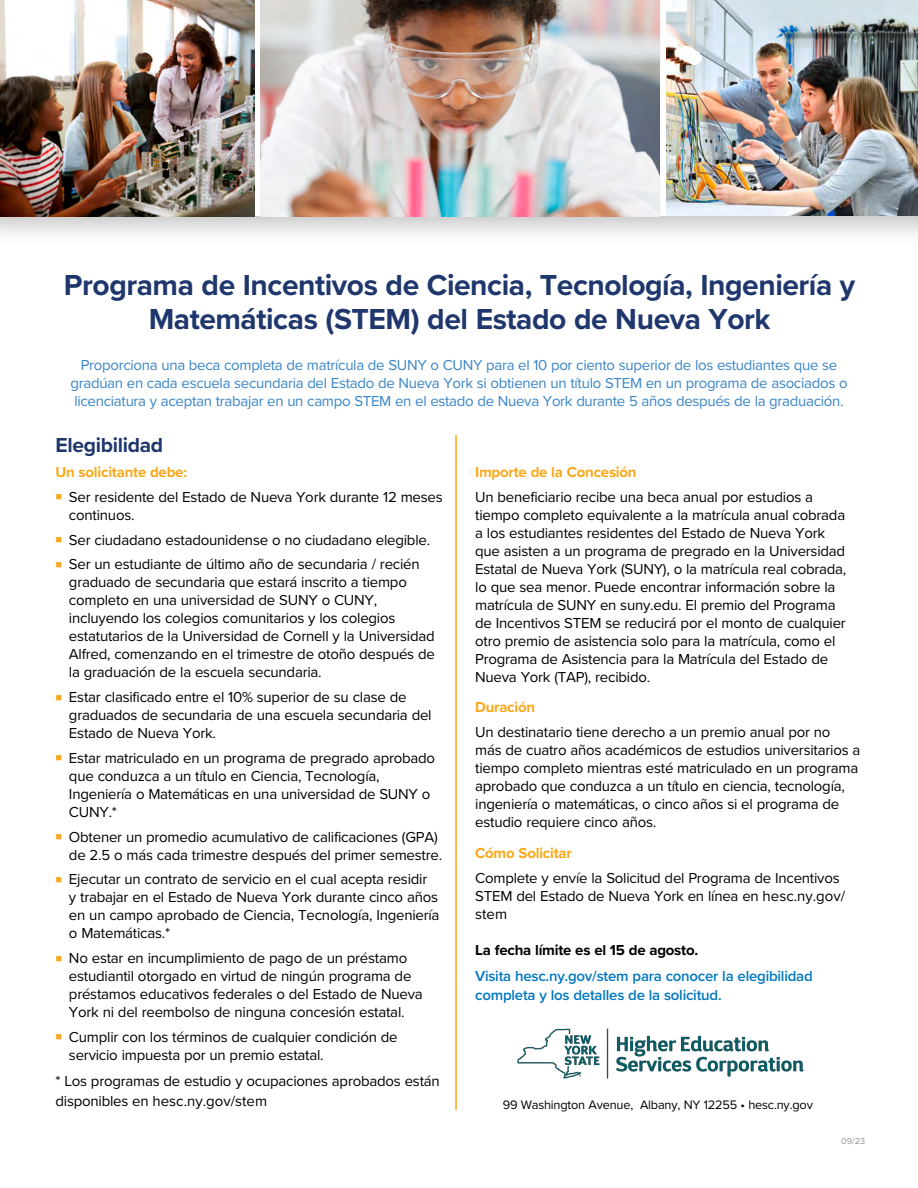
<style>
.page{position:relative;width:918px;height:1188px;background:#fff}
.page>*{position:absolute;margin:0;border:0;box-sizing:border-box;transform-origin:0 0}
.t1{font:700 30px/34.5px "Proxima Nova";letter-spacing:-.015em;color:#1f376c;text-align:center}
.t2{font:700 21px "Proxima Nova";letter-spacing:-.015em;color:#1f376c}
.t3{font:15px/18px "Proxima Nova";letter-spacing:-.015em;color:#000}
.t4{font:15px/18px "Proxima Nova";letter-spacing:-.02em;color:#3985c6;text-align:center}
.t5{font:600 15px/19.5px "Proxima Nova";letter-spacing:-.015em;color:#0077c0}
.t6{font:700 15px "Proxima Nova";letter-spacing:-.015em;color:#faa81a}
.t7{font:700 15px "Proxima Nova";letter-spacing:-.015em;color:#000}
.t8{font:12.75px "Proxima Nova";letter-spacing:-.015em;color:#000}
.t9{font:9px "Proxima Nova";color:#939598}
.s1{color:#f5aa1c}
</style>
<div class="page">
<img style="left:0;top:216px;width:918px;height:19px">
<hr style="left:455px;top:435px;width:2px;height:675px;background:#faa81a">
<img style="left:0;top:0;width:254px;height:216px">
<img style="left:260px;top:0;width:400px;height:216px">
<img style="left:666px;top:0;width:252px;height:216px">
<img style="left:517px;top:1028px;width:287px;height:51px">
<h1 class="t1" style="left:64px;top:267px;width:793px">Programa de Incentivos de Ciencia, Tecnología, Ingeniería y<br>Matemáticas (STEM) del Estado de Nueva York</h1>
<p class="t4" style="left:70px;top:355px;width:779px">Proporciona una beca completa de matrícula de SUNY o CUNY para el 10 por ciento superior de los estudiantes que se gradúan en cada escuela secundaria del Estado de Nueva York si obtienen un título STEM en un programa de asociados o licenciatura y aceptan trabajar en un campo STEM en el estado de Nueva York durante 5 años después de la graduación.</p>
<h2 class="t2" style="left:56px;top:429px;width:109px">Elegibilidad</h2>
<h2 class="t6" style="left:56px;top:461px;width:133px">Un solicitante debe:</h2>
<p class="t3" style="left:69px;top:487px;width:375px;text-indent:-13px"><span class="s1">■</span> Ser residente del Estado de Nueva York durante 12 meses continuos.</p>
<p class="t3" style="left:56px;top:530px;width:376px"><span class="s1">■</span> Ser ciudadano estadounidense o no ciudadano elegible.</p>
<p class="t3" style="left:69px;top:555px;width:367px;text-indent:-13px"><span class="s1">■</span> Ser un estudiante de último año de secundaria / recién graduado de secundaria que estará inscrito a tiempo completo en una universidad de SUNY o CUNY, incluyendo los colegios comunitarios y los colegios estatutarios de la Universidad de Cornell y la Universidad Alfred, comenzando en el trimestre de otoño después de la graduación de la escuela secundaria.</p>
<p class="t3" style="left:69px;top:688px;width:364px;text-indent:-13px"><span class="s1">■</span> Estar clasificado entre el 10% superior de su clase de graduados de secundaria de una escuela secundaria del<br>Estado de Nueva York.</p>
<p class="t3" style="left:69px;top:748px;width:368px;text-indent:-13px"><span class="s1">■</span> Estar matriculado en un programa de pregrado aprobado que conduzca a un título en Ciencia, Tecnología, Ingeniería o Matemáticas en una universidad de SUNY o CUNY.*</p>
<p class="t3" style="left:56px;top:827px;width:388px;text-align:right"><span class="s1">■</span> Obtener un promedio acumulativo de calificaciones (GPA) de 2.5 o más cada trimestre después del primer semestre.</p>
<p class="t3" style="left:69px;top:870px;width:372px;text-indent:-13px"><span class="s1">■</span> Ejecutar un contrato de servicio en el cual acepta residir<br>y trabajar en el Estado de Nueva York durante cinco años en un campo aprobado de Ciencia, Tecnología, Ingeniería o Matemáticas.*</p>
<p class="t3" style="left:69px;top:949px;width:355px;text-indent:-13px"><span class="s1">■</span> No estar en incumplimiento de pago de un préstamo estudiantil otorgado en virtud de ningún programa de préstamos educativos federales o del Estado de Nueva York ni del reembolso de ninguna concesión estatal.</p>
<p class="t3" style="left:69px;top:1027px;width:330px;text-indent:-13px"><span class="s1">■</span> Cumplir con los términos de cualquier condición de servicio impuesta por un premio estatal.</p>
<p class="t3" style="left:55px;top:1071px;width:386px;line-height:19.5px">* Los programas de estudio y ocupaciones aprobados están disponibles en hesc.ny.gov/stem</p>
<h2 class="t6" style="left:475px;top:461px;width:163px">Importe de la Concesión</h2>
<p class="t3" style="left:475px;top:487px;width:373px">Un beneficiario recibe una beca anual por estudios a tiempo completo equivalente a la matrícula anual cobrada a los estudiantes residentes del Estado de Nueva York que asisten a un programa de pregrado en la Universidad Estatal de Nueva York (SUNY), o la matrícula real cobrada, lo que sea menor. Puede encontrar información sobre la matrícula de SUNY en suny.edu. El premio del Programa de Incentivos STEM se reducirá por el monto de cualquier otro premio de asistencia solo para la matrícula, como el Programa de Asistencia para la Matrícula del Estado de Nueva York (TAP), recibido.</p>
<h2 class="t6" style="left:475px;top:696px;width:61px">Duración</h2>
<p class="t3" style="left:475px;top:723px;width:387px">Un destinatario tiene derecho a un premio anual por no más de cuatro años académicos de estudios universitarios a tiempo completo mientras esté matriculado en un programa aprobado que conduzca a un título en ciencia, tecnología, ingeniería o matemáticas, o cinco años si el programa de estudio requiere cinco años.</p>
<h2 class="t6" style="left:475px;top:842px;width:98px">Cómo Solicitar</h2>
<p class="t3" style="left:475px;top:868px;width:372px">Complete y envíe la Solicitud del Programa de Incentivos<br>STEM del Estado de Nueva York en línea en hesc.ny.gov/ stem</p>
<h2 class="t7" style="left:475px;top:938px;width:225px">La fecha límite es el 15 de agosto.</h2>
<p class="t5" style="left:475px;top:966px;width:339px">Visita hesc.ny.gov/stem para conocer la elegibilidad completa y los detalles de la solicitud.</p>
<p class="t8" style="left:503px;top:1095px;width:312px">99 Washington Avenue, Albany, NY 12255 • hesc.ny.gov</p>
<p class="t9" style="left:841px;top:1134px;width:25px">09/23</p>
</div>
